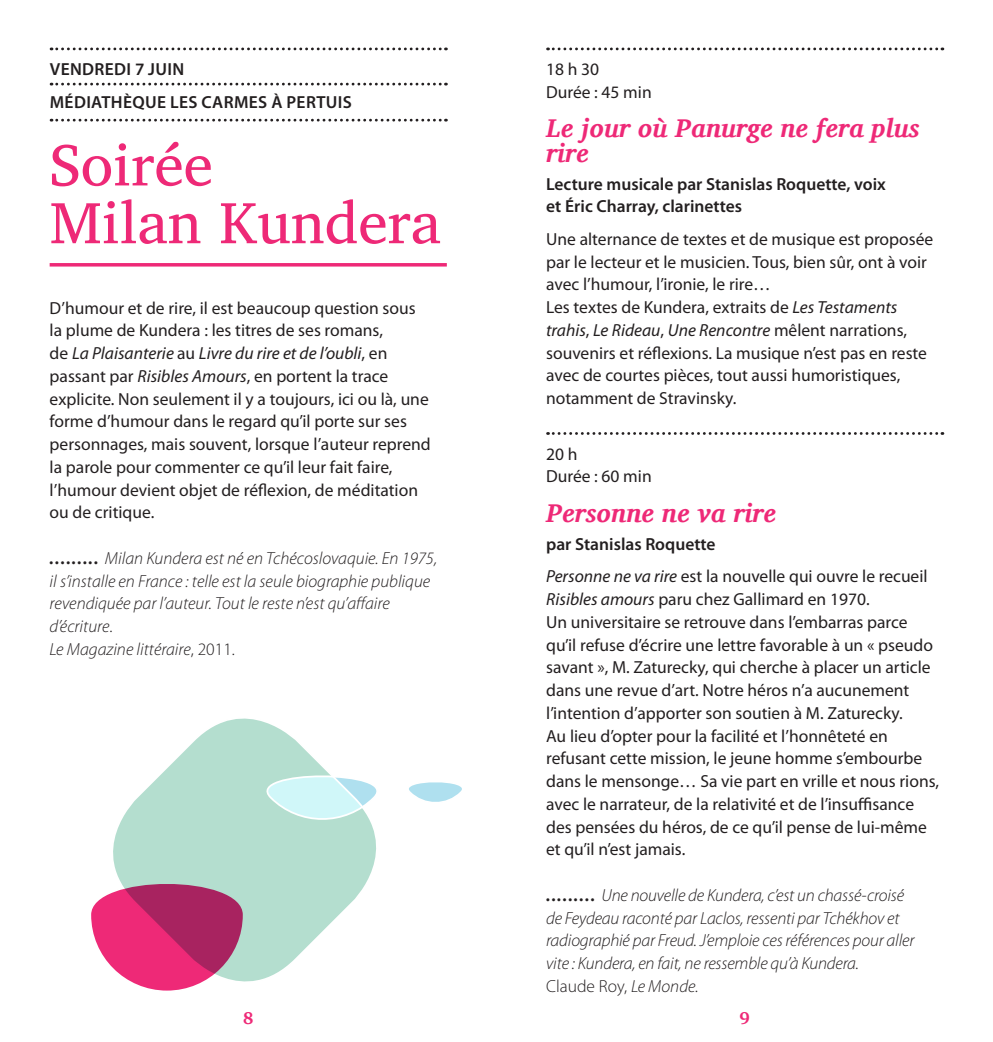
<style>
.page{position:relative;width:993px;height:1042px;background:#fff}
.page>*{position:absolute;margin:0;border:0;box-sizing:border-box;transform-origin:0 0}
.t1{font:59.5px/57.8px "Charis SIL";color:#ee2977}
.t2{font:italic 700 26.25px/24.5px "Charis SIL";color:#ee2977}
.t3{font:17.5px/22.8px "Myriad Pro";color:#231f20}
.t4{font:italic 300 17.5px/22.8px "Myriad Pro";letter-spacing:-.01em;color:#231f20}
.t5{font:600 17.5px/22.8px "Myriad Pro";color:#231f20}
.t6{font:600 17.5px/32.7px "Myriad Pro";letter-spacing:.02em;color:#231f20}
.t7{font:700 17.5px "Charis SIL";color:#ee2977}
.s1{font-style:italic}
.s2{font-family:"Charis SIL";font-weight:700}
.s3{font-style:normal}
.s4{font-weight:600}
</style>
<div class="page">
<svg style="left:547px;top:48px;width:395px;height:2px"></svg>
<svg style="left:547px;top:432px;width:395px;height:3px"></svg>
<svg style="left:51px;top:48px;width:395px;height:2px"></svg>
<svg style="left:51px;top:83px;width:395px;height:2px"></svg>
<svg style="left:51px;top:119px;width:395px;height:3px"></svg>
<hr style="left:50px;top:263px;width:396px;height:3px;background:#ee2977">
<svg style="left:113px;top:718px;width:263px;height:264px"></svg>
<svg style="left:261px;top:767px;width:116px;height:59px"></svg>
<svg style="left:409px;top:782px;width:53px;height:20px"></svg>
<svg style="left:91px;top:880px;width:154px;height:111px;background:#d1598c"></svg>
<p class="t6" style="left:50px;top:53px;width:303px">VENDREDI 7 JUIN<br>MÉDIATHÈQUE LES CARMES À PERTUIS</p>
<h1 class="t1" style="left:50px;top:136px;width:393px">Soirée<br>Milan Kundera</h1>
<p class="t3" style="left:50px;top:297px;width:382px">D’humour et de rire, il est beaucoup question sous la plume de Kundera : les titres de ses romans,<br>de <span class="s1">La Plaisanterie</span> au <span class="s1">Livre du rire et de l’oubli</span>, en passant par <span class="s1">Risibles Amours</span>, en portent la trace explicite. Non seulement il y a toujours, ici ou là, une forme d’humour dans le regard qu’il porte sur ses personnages, mais souvent, lorsque l’auteur reprend la parole pour commenter ce qu’il leur fait faire, l’humour devient objet de réflexion, de méditation ou de critique.</p>
<p class="t4" style="left:50px;top:547px;width:389px"><span class="s2">.........</span> Milan Kundera est né en Tchécoslovaquie. En 1975, il s’installe en France : telle est la seule biographie publique revendiquée par l’auteur. Tout le reste n’est qu’affaire d’écriture<span class="s3">.<br></span>Le Magazine littéraire<span class="s3">, 2011.</span></p>
<p class="t3" style="left:546px;top:58px;width:107px">18h30<br>Durée : 45 min</p>
<h2 class="t2" style="left:546px;top:116px;width:375px">Le jour où Panurge ne fera plus rire</h2>
<p class="t5" style="left:546px;top:173px;width:341px">Lecture musicale par Stanislas Roquette, voix et Éric Charray, clarinettes</p>
<p class="t3" style="left:546px;top:228px;width:388px">Une alternance de textes et de musique est proposée par le lecteur et le musicien. Tous, bien sûr, ont à voir avec l’humour, l’ironie, le rire…<br>Les textes de Kundera, extraits de <span class="s1">Les Testaments trahis</span>, <span class="s1">Le Rideau</span>, <span class="s1">Une Rencontre</span> mêlent narrations, souvenirs et réflexions. La musique n’est pas en reste avec de courtes pièces, tout aussi humoristiques, notamment de Stravinsky.</p>
<p class="t3" style="left:546px;top:443px;width:107px">20h<br>Durée : 60 min</p>
<h2 class="t2" style="left:546px;top:500px;width:231px">Personne ne va rire</h2>
<p class="t3" style="left:546px;top:528px;width:383px;line-height:32.7px"><span class="s4">par Stanislas Roquette<br></span><span class="s1">Personne ne va rire</span> est la nouvelle qui ouvre le recueil</p>
<p class="t3" style="left:546px;top:588px;width:394px"><span class="s1">Risibles amours</span> paru chez Gallimard en 1970.<br>Un universitaire se retrouve dans l’embarras parce qu’il refuse d’écrire une lettre favorable à un « pseudo savant », M. Zaturecky, qui cherche à placer un article dans une revue d’art. Notre héros n’a aucunement l’intention d’apporter son soutien à M. Zaturecky.<br>Au lieu d’opter pour la facilité et l’honnêteté en refusant cette mission, le jeune homme s’embourbe dans le mensonge… Sa vie part en vrille et nous rions, avec le narrateur, de la relativité et de l’insuffisance des pensées du héros, de ce qu’il pense de lui-même et qu’il n’est jamais.</p>
<p class="t4" style="left:546px;top:884px;width:369px"><span class="s2">.........</span> Une nouvelle de Kundera, c’est un chassé-croisé de Feydeau raconté par Laclos, ressenti par Tchékhov et radiographié par Freud. J’emploie ces références pour aller vite : Kundera, en fait, ne ressemble qu’à Kundera.<br><span class="s3">Claude Roy,</span> Le Monde.</p>
<p class="t7" style="left:243px;top:1008px;width:12px">8</p>
<p class="t7" style="left:739px;top:1008px;width:12px">9</p>
</div>
